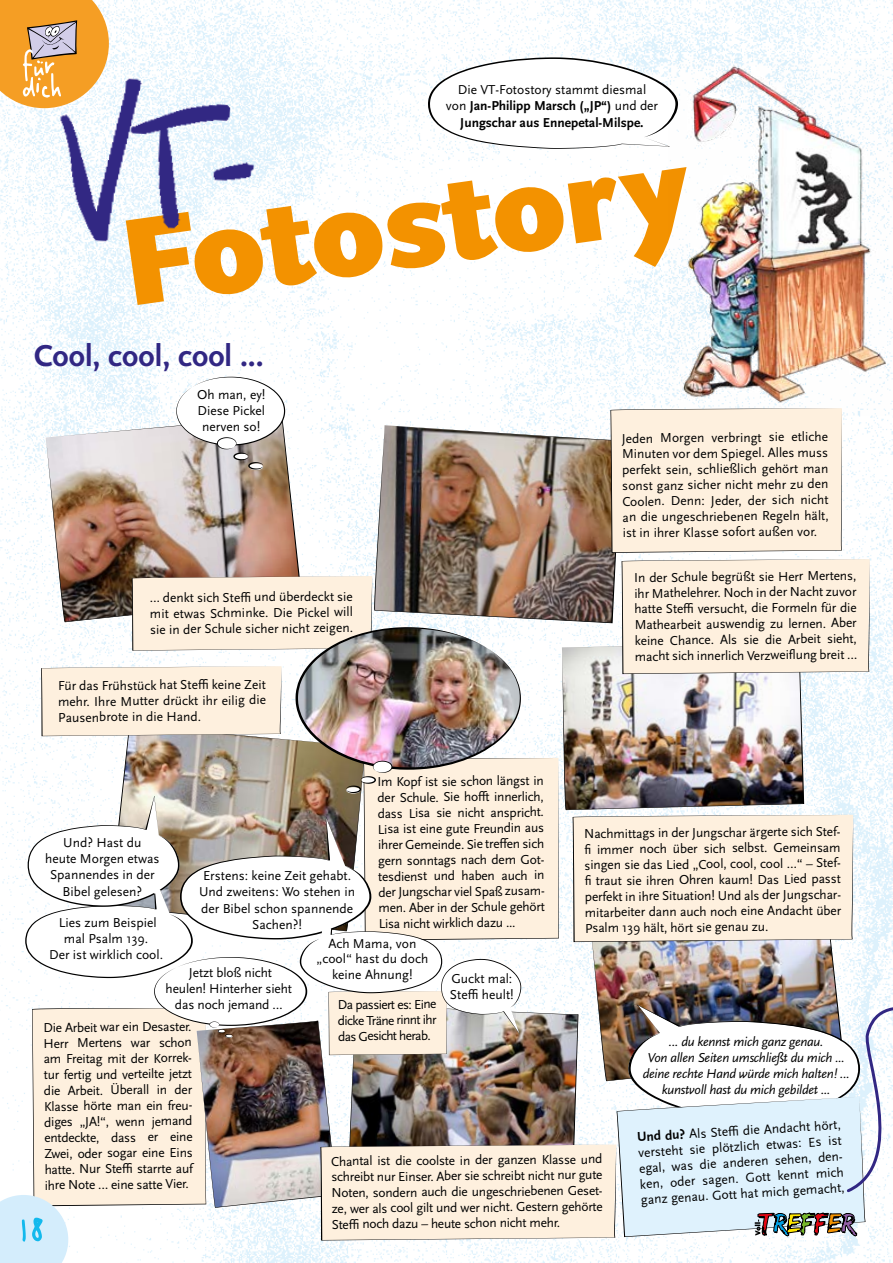
<style>
.page{position:relative;width:893px;height:1263px;background:#fff}
.page>*{position:absolute;margin:0;border:0;box-sizing:border-box;transform-origin:0 0}
.t1{font:900 129.15px "Scala Sans OT";color:#f39200}
.t2{font:76.5px "Handschrift";color:#12b9ed}
.t3{font:51px "Druckschrift";letter-spacing:-.08em;color:#fff}
.t4{font:700 31.5px "Scala Sans OT";color:#312783}
.t5{font:13.5px/15.8px "Scala Sans OT";letter-spacing:-.01em;color:#000;text-align:justify}
.t6{font:italic 13.5px/15.8px "Scala Sans OT";letter-spacing:-.02em;color:#000;text-align:center}
.t7{font:700 13.5px/16.5px "Scala Sans OT";color:#000;text-align:center}
.s1{font-weight:400}
.s2{font-weight:700}
.s3{font-size:94.5px}
</style>
<div class="page">
<img style="left:0;top:0;width:893px;height:559px">
<img style="left:34px;top:73px;width:232px;height:178px">
<img style="left:669px;top:59px;width:224px;height:357px">
<svg style="left:0;top:0;width:109px;height:108px;background:#eba950"></svg>
<svg style="left:428px;top:57px;width:250px;height:92px"></svg>
<img style="left:46px;top:415px;width:256px;height:144px">
<img style="left:374px;top:425px;width:248px;height:134px">
<div style="left:610px;top:408px;width:232px;height:145px;background:#fef0de"></div>
<svg style="left:176px;top:377px;width:109px;height:92px"></svg>
<img style="left:0;top:559px;width:893px;height:704px">
<h3 class="t3" style="left:20px;top:66px;width:45px">fürdich</h3>
<p class="t7" style="left:446px;top:81px;width:214px"><span class="s1">Die VT-Fotostory stammt diesmal von</span> Jan-Philipp Marsch („JP“) <span class="s1">und der<br></span>Jungschar aus Ennepetal-Milspe.</p>
<h1 class="t1" style="left:111px;top:192px;width:574px;rotate:-8deg">Fotostory</h1>
<h3 class="t4" style="left:34px;top:338px;width:231px">Cool, cool, cool ...</h3>
<p class="t5" style="left:197px;top:386px;width:70px;line-height:16.2px;text-align:center">Oh man, ey!<br>Diese Pickel nerven so!</p>
<p class="t5" style="left:150px;top:589px;width:205px">… denkt sich Steffi und überdeckt sie mit etwas Schminke. Die Pickel will sie in der Schule sicher nicht zeigen.</p>
<p class="t5" style="left:58px;top:677px;width:210px">Für das Frühstück hat Steffi keine Zeit mehr. Ihre Mutter drückt ihr eilig die Pausenbrote in die Hand.</p>
<p class="t5" style="left:622px;top:430px;width:209px">Jeden Morgen verbringt sie etliche Minuten vor dem Spiegel. Alles muss perfekt sein, schließlich gehört man sonst ganz sicher nicht mehr zu den Coolen. Denn: Jeder, der sich nicht an die ungeschriebenen Regeln hält, ist in ihrer Klasse sofort außen vor.</p>
<p class="t5" style="left:634px;top:569px;width:224px">In der Schule begrüßt sie Herr Mertens, ihr Mathelehrer. Noch in der Nacht zuvor hatte Steffi versucht, die Formeln für die Mathearbeit auswendig zu lernen. Aber keine Chance. Als sie die Arbeit sieht, macht sich innerlich Verzweiflung breit …</p>
<p class="t5" style="left:377px;top:773px;width:169px">Im Kopf ist sie schon längst in der Schule. Sie hofft innerlich, dass Lisa sie nicht anspricht.<br>Lisa ist eine gute Freundin aus ihrer Gemeinde. Sie treffen sich gern sonntags nach dem Got&shy;tesdienst und haben auch in der Jungschar viel Spaß zusam&shy;men. Aber in der Schule gehört Lisa nicht wirklich dazu ...</p>
<p class="t5" style="left:584px;top:825px;width:258px">Nachmittags in der Jungschar ärgerte sich Stef&shy;fi immer noch über sich selbst. Gemeinsam singen sie das Lied „Cool, cool, cool …“ – Stef&shy;fi traut sie ihren Ohren kaum! Das Lied passt perfekt in ihre Situation! Und als der Jungschar&shy;mitarbeiter dann auch noch eine Andacht über Psalm 139 hält, hört sie genau zu.</p>
<p class="t5" style="left:45px;top:835px;width:116px;line-height:16.2px;text-align:center">Und? Hast du<br>heute Morgen etwas<br>Spannendes in der<br>Bibel gelesen?</p>
<p class="t5" style="left:199px;top:868px;width:157px;line-height:16.2px;text-align:center">Erstens: keine Zeit gehabt.<br>Und zweitens: Wo stehen in der Bibel schon spannende<br>Sachen?!</p>
<p class="t5" style="left:49px;top:915px;width:115px;text-align:center">Lies zum Beispiel mal Psalm 139.<br>Der ist wirklich cool.</p>
<p class="t5" style="left:317px;top:935px;width:113px;text-align:center">Ach Mama, von „cool“ hast du doch keine Ahnung!</p>
<p class="t5" style="left:166px;top:964px;width:128px;line-height:16.2px;text-align:center">Jetzt bloß nicht heulen! Hinterher sieht das noch jemand …</p>
<p class="t5" style="left:450px;top:970px;width:65px;line-height:16.2px">Guckt mal:<br>Steffi heult!</p>
<p class="t5" style="left:338px;top:997px;width:100px">Da passiert es: Eine dicke Träne rinnt ihr das Gesicht herab.</p>
<p class="t5" style="left:43px;top:1019px;width:151px">Die Arbeit war ein Desaster.<br>Herr Mertens war schon am Freitag mit der Korrek&shy;tur fertig und verteilte jetzt die Arbeit. Überall in der Klasse hörte man ein freu&shy;diges „JA!“, wenn jemand entdeckte, dass er eine Zwei, oder sogar eine Eins hatte. Nur Steffi starrte auf ihre Note … eine satte Vier.</p>
<p class="t6" style="left:643px;top:1034px;width:209px">... du kennst mich ganz genau.<br>Von allen Seiten umschließt du mich ... deine rechte Hand würde mich halten! ... kunstvoll hast du mich gebildet ...</p>
<p class="t5" style="left:637px;top:1128px;width:209px;text-align:left;rotate:-3deg"><span class="s2">Und du?</span> Als Steffi die Andacht hört, versteht sie plötzlich etwas: Es ist egal, was die anderen sehen, den&shy;ken, oder sagen. Gott kennt mich ganz genau. Gott hat mich gemacht,</p>
<p class="t5" style="left:331px;top:1152px;width:273px">Chantal ist die coolste in der ganzen Klasse und schreibt nur Einser. Aber sie schreibt nicht nur gute Noten, sondern auch die ungeschriebenen Geset&shy;ze, wer als cool gilt und wer nicht. Gestern gehörte Steffi noch dazu – heute schon nicht mehr.</p>
<h2 class="t2" style="left:18px;top:1202px;width:31px">1<span class="s3">8</span></h2>
</div>
